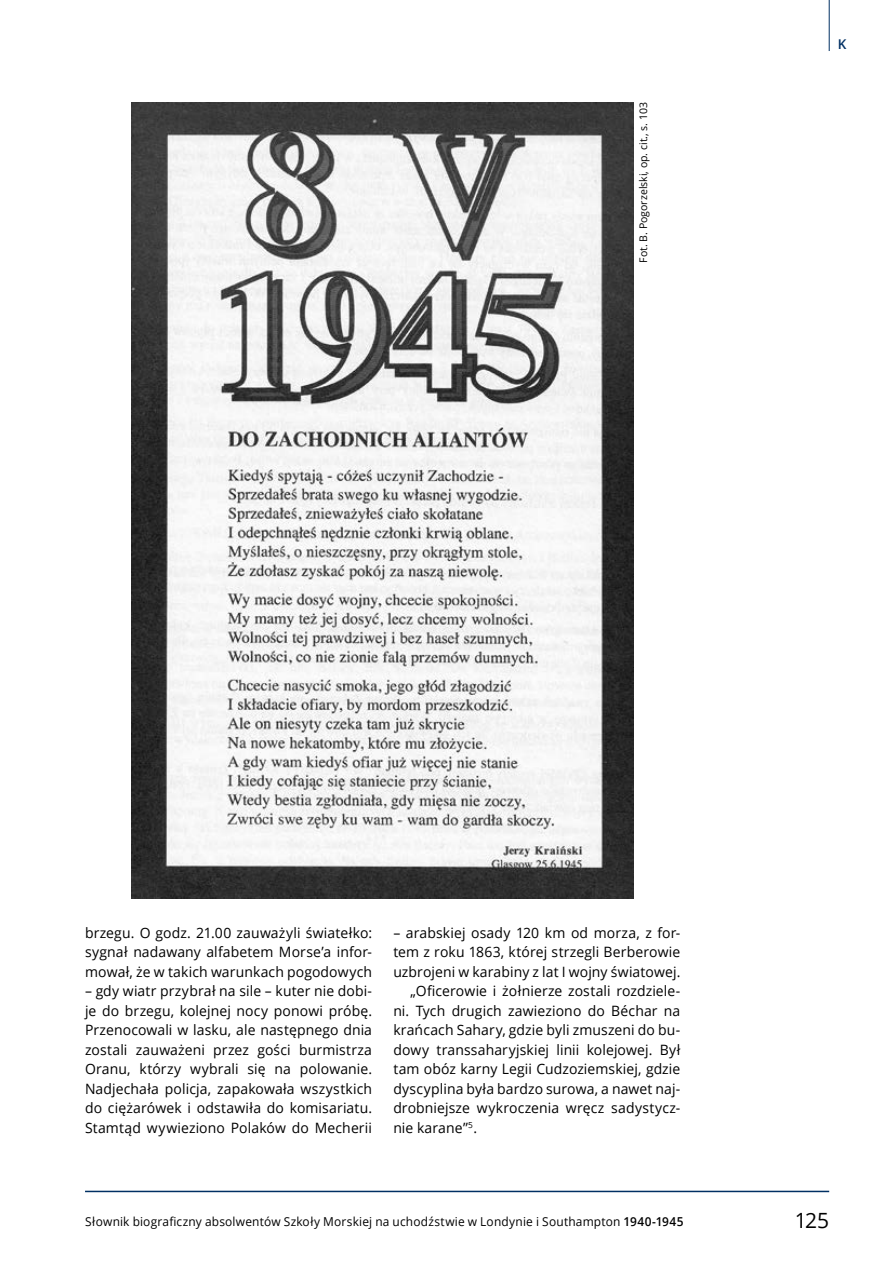
<style>
.page{position:relative;width:893px;height:1263px;background:#fff}
.page>*{position:absolute;margin:0;border:0;box-sizing:border-box;transform-origin:0 0}
.t1{font:21px "Open Sans";color:#000}
.t2{font:14.25px/19.5px "Open Sans";letter-spacing:.01em;color:#000;text-align:justify}
.t3{font:600 13.5px "Open Sans";color:#003063}
.t4{font:12.3px "Open Sans";letter-spacing:.015em;color:#000}
.t5{font:10.5px "Open Sans";color:#000}
.s1{font-weight:600}
</style>
<div class="page">
<hr style="left:85px;top:1191px;width:744px;height:1px;background:#003063">
<hr style="left:829px;top:0;width:1px;height:51px;background:#003063">
<img style="left:132px;top:102px;width:502px;height:797px">
<p class="t5" style="left:636px;top:263px;width:162px;rotate:-90deg">Fot. B. Pogorzelski, op. cit., s. 103</p>
<p class="t3" style="left:838px;top:34px;width:10px">K</p>
<p class="t2" style="left:85px;top:923px;width:289px">brzegu. O godz. 21.00 zauważyli światełko: sygnał nadawany alfabetem Morse’a infor&shy;mował, że w takich warunkach pogodowych</p>
<p class="t2" style="left:85px;top:981px;width:289px">– gdy wiatr przybrał na sile – kuter nie dobi&shy;je do brzegu, kolejnej nocy ponowi próbę.<br>Przenocowali w lasku, ale następnego dnia zostali zauważeni przez gości burmistrza Oranu, którzy wybrali się na polowanie.<br>Nadjechała policja, zapakowała wszystkich do ciężarówek i odstawiła do komisariatu.<br>Stamtąd wywieziono Polaków do Mecherii</p>
<p class="t2" style="left:393px;top:923px;width:289px">– arabskiej osady 120 km od morza, z for-</p>
<p class="t2" style="left:393px;top:942px;width:289px">tem z roku 1863, której strzegli Berberowie</p>
<p class="t2" style="left:393px;top:962px;width:289px">uzbrojeni w karabiny z lat I wojny światowej.</p>
<p class="t2" style="left:410px;top:981px;width:272px">„Oficerowie i żołnierze zostali rozdziele-</p>
<p class="t2" style="left:393px;top:1001px;width:289px">ni. Tych drugich zawieziono do Béchar na</p>
<p class="t2" style="left:393px;top:1020px;width:289px">krańcach Sahary, gdzie byli zmuszeni do bu-</p>
<p class="t2" style="left:393px;top:1040px;width:288px">dowy transsaharyjskiej linii kolejowej. Był</p>
<p class="t2" style="left:393px;top:1059px;width:289px">tam obóz karny Legii Cudzoziemskiej, gdzie</p>
<p class="t2" style="left:393px;top:1079px;width:289px">dyscyplina była bardzo surowa, a nawet naj-</p>
<p class="t2" style="left:393px;top:1098px;width:289px">drobniejsze wykroczenia wręcz sadystycz-</p>
<p class="t2" style="left:393px;top:1118px;width:85px">nie karane”<sup>5</sup>.</p>
<p class="t4" style="left:85px;top:1213px;width:600px">Słownik biograficzny absolwentów Szkoły Morskiej na uchodźstwie w Londynie i Southampton <span class="s1">1940-1945</span></p>
<h1 class="t1" style="left:795px;top:1206px;width:36px">125</h1>
</div>
